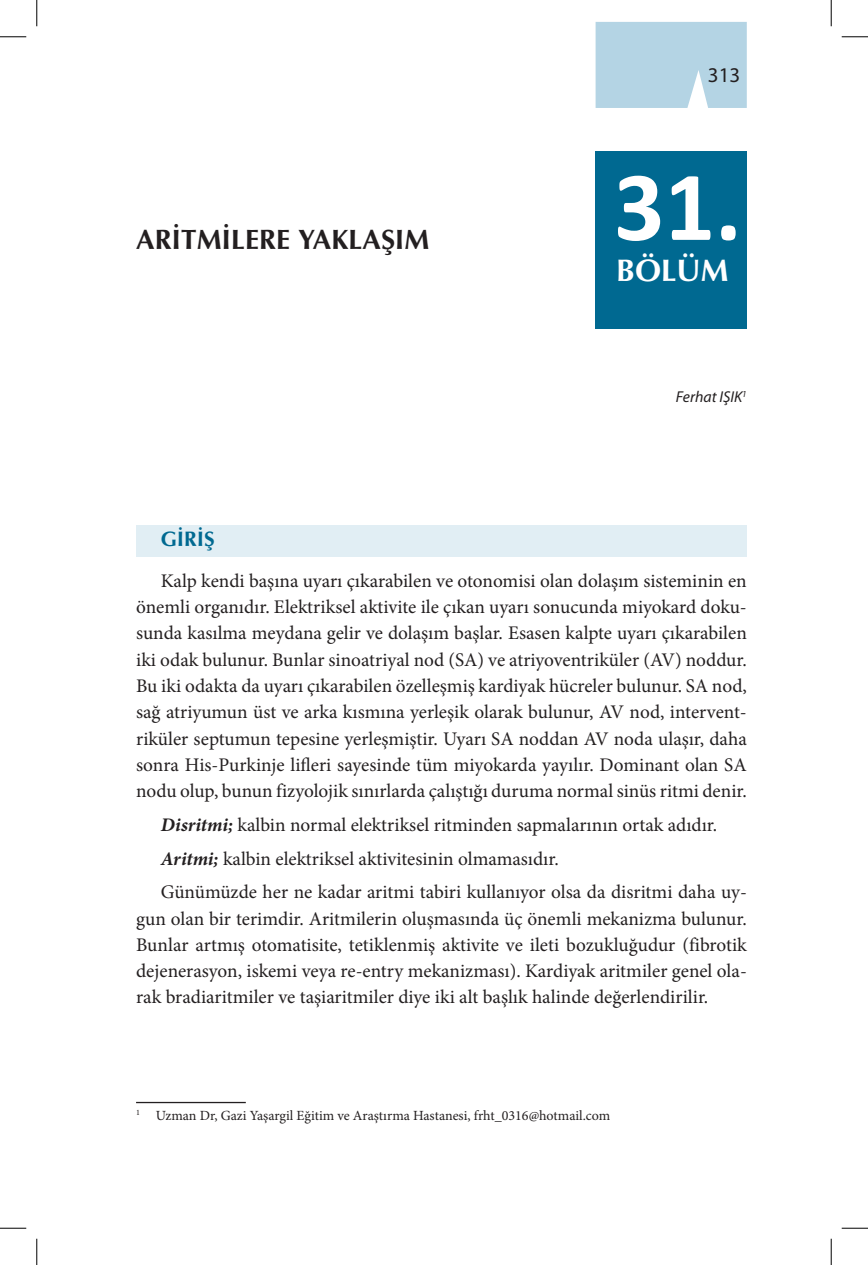
<style>
.page{position:relative;width:868px;height:1265px;background:#fff}
.page>*{position:absolute;margin:0;border:0;box-sizing:border-box;transform-origin:0 0}
.t1{font:700 99.75px "Calibri";color:#fff}
.t2{font:31.15px "Optima Bold Tr";color:#fff}
.t3{font:28px "Optima Bold Tr";color:#231f20}
.t4{font:21px "Optima Bold Tr";color:#006991}
.t5{font:21px "Myriad Pro";color:#231f20}
.t6{font:19.25px/26.2px "Minion Pro";color:#231f20;text-align:justify}
.t7{font:italic 15.75px "Myriad Pro";color:#231f20}
.t8{font:14px "Minion Pro";letter-spacing:-.005em;color:#231f20}
.s1{font-weight:700;font-style:italic}
</style>
<div class="page">
<div style="left:595px;top:151px;width:151px;height:178px;background:#006991"></div>
<hr style="left:136px;top:1101px;width:110px;height:1px;background:#231f20">
<div style="left:595px;top:22px;width:151px;height:86px;background:#b4d4e4"></div>
<div style="left:136px;top:525px;width:610px;height:31px;background:#e1eef4"></div>
<svg style="left:0;top:36px;width:26px;height:1px"></svg>
<svg style="left:841px;top:36px;width:26px;height:1px"></svg>
<svg style="left:0;top:1227px;width:26px;height:1px"></svg>
<svg style="left:841px;top:1227px;width:26px;height:1px"></svg>
<svg style="left:36px;top:0;width:1px;height:26px"></svg>
<svg style="left:36px;top:1238px;width:1px;height:26px"></svg>
<svg style="left:830px;top:0;width:1px;height:26px"></svg>
<svg style="left:830px;top:1238px;width:1px;height:26px"></svg>
<h3 class="t3" style="left:136px;top:222px;width:295px">ARİTMİLERE YAKLAŞIM</h3>
<p class="t5" style="left:707px;top:62px;width:34px">313</p>
<h1 class="t1" style="left:613px;top:136px;width:129px">31.</h1>
<h2 class="t2" style="left:615px;top:251px;width:114px">BÖLÜM</h2>
<p class="t7" style="left:675px;top:388px;width:72px">Ferhat IŞIK<sup>1</sup></p>
<p class="t4" style="left:161px;top:525px;width:55px">GİRİŞ</p>
<p class="t6" style="left:136px;top:567px;width:612px;text-indent:25px">Kalp kendi başına uyarı çıkarabilen ve otonomisi olan dolaşım sisteminin en önemli organıdır. Elektriksel aktivite ile çıkan uyarı sonucunda miyokard doku&shy;sunda kasılma meydana gelir ve dolaşım başlar. Esasen kalpte uyarı çıkarabilen iki odak bulunur. Bunlar sinoatriyal nod (SA) ve atriyoventriküler (AV) noddur.<br>Bu iki odakta da uyarı çıkarabilen özelleşmiş kardiyak hücreler bulunur. SA nod, sağ atriyumun üst ve arka kısmına yerleşik olarak bulunur, AV nod, intervent&shy;riküler septumun tepesine yerleşmiştir. Uyarı SA noddan AV noda ulaşır, daha sonra His-Purkinje lifleri sayesinde tüm miyokarda yayılır. Dominant olan SA nodu olup, bunun fizyolojik sınırlarda çalıştığı duruma normal sinüs ritmi denir.</p>
<p class="t6" style="left:161px;top:807px;width:587px;line-height:33.6px;text-align:left"><span class="s1">Disritmi;</span> kalbin normal elektriksel ritminden sapmalarının ortak adıdır.<br><span class="s1">Aritmi;</span> kalbin elektriksel aktivitesinin olmamasıdır.<br>Günümüzde her ne kadar aritmi tabiri kullanıyor olsa da disritmi daha uy-</p>
<p class="t6" style="left:136px;top:905px;width:612px">gun olan bir terimdir. Aritmilerin oluşmasında üç önemli mekanizma bulunur.<br>Bunlar artmış otomatisite, tetiklenmiş aktivite ve ileti bozukluğudur (fibrotik dejenerasyon, iskemi veya re-entry mekanizması). Kardiyak aritmiler genel ola&shy;rak bradiaritmiler ve taşiaritmiler diye iki alt başlık halinde değerlendirilir.</p>
<p class="t8" style="left:136px;top:1105px;width:475px"><sup>1</sup> Uzman Dr, Gazi Yaşargil Eğitim ve Araştırma Hastanesi, frht_0316@hotmail.com</p>
</div>
